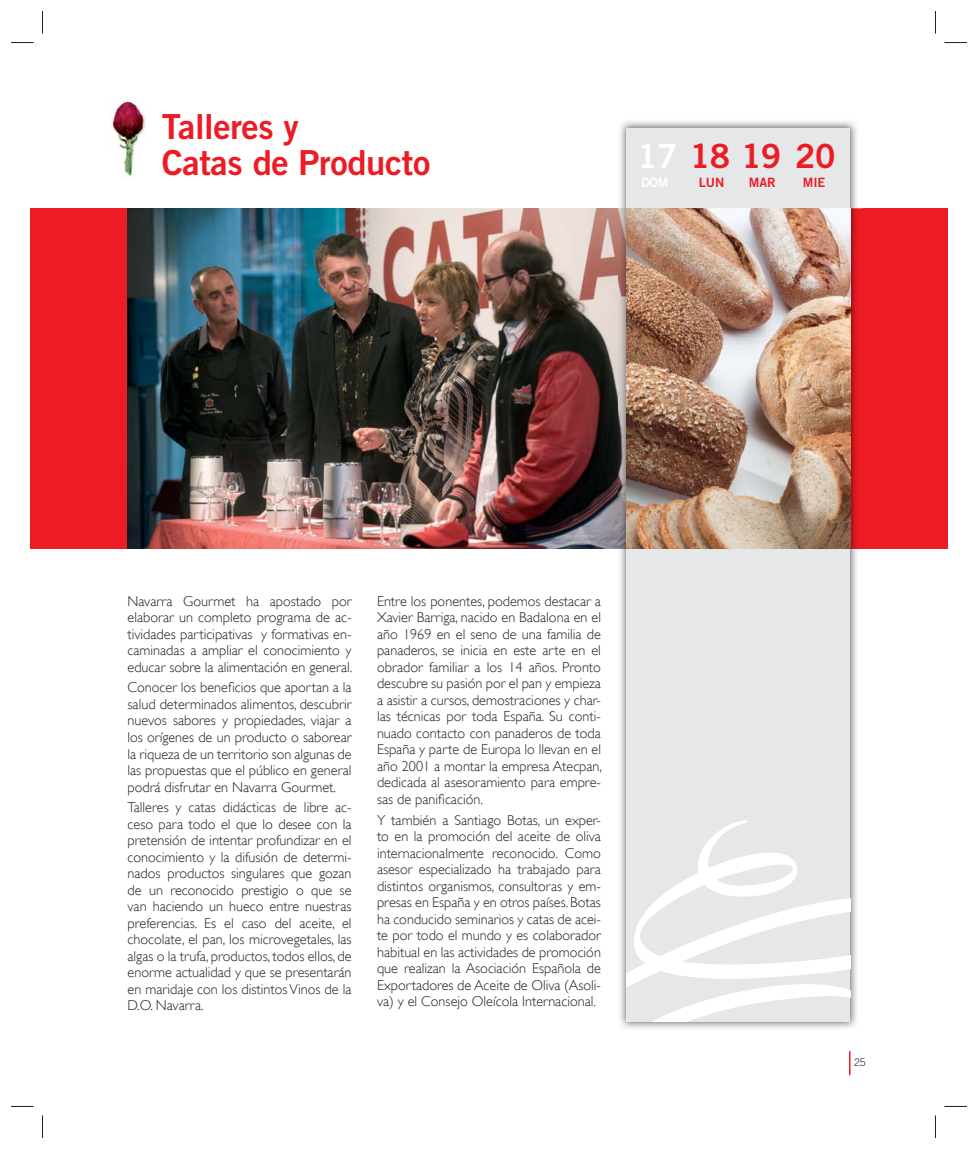
<style>
.page{position:relative;width:978px;height:1149px;background:#fff}
.page>*{position:absolute;margin:0;border:0;box-sizing:border-box;transform-origin:0 0}
.t1{font:34.5px/36px "Trade Gothic Bold Two";letter-spacing:-.01em;color:#ed1c24}
.t2{font:33.3px "Trade Gothic Bold Two";letter-spacing:-.01em;color:#ed1c24}
.t3{font:300 14.25px/16.5px "Gill Sans";color:#231f20;text-align:justify}
.t4{font:12.9px "Trade Gothic Bold Two";letter-spacing:-.01em;color:#ed1c24}
.t5{font:12.9px "Trade Gothic Bold Two";color:#fff}
.t6{font:300 10.5px "Trade Gothic";color:#231f20}
.s1{color:#fff}
</style>
<div class="page">
<div style="left:43px;top:208px;width:905px;height:340px;background:#ed1c24"></div>
<img style="left:128px;top:208px;width:729px;height:340px">
<div style="left:30px;top:208px;width:13px;height:341px;background:#ed1c24"></div>
<img style="left:620px;top:121px;width:243px;height:89px">
<img style="left:618px;top:495px;width:245px;height:534px">
<img style="left:618px;top:208px;width:8px;height:340px">
<div style="left:626px;top:128px;width:224px;height:893px;background:#e6e7e8"></div>
<svg style="left:626px;top:820px;width:224px;height:201px"></svg>
<img style="left:111px;top:101px;width:35px;height:76px">
<img style="left:626px;top:208px;width:224px;height:340px">
<svg style="left:849px;top:1051px;width:1px;height:23px"></svg>
<svg style="left:11px;top:42px;width:23px;height:1px"></svg>
<svg style="left:944px;top:42px;width:23px;height:1px"></svg>
<svg style="left:11px;top:1105px;width:22px;height:1px"></svg>
<svg style="left:945px;top:1105px;width:22px;height:1px"></svg>
<svg style="left:42px;top:11px;width:1px;height:23px"></svg>
<svg style="left:42px;top:1115px;width:1px;height:22px"></svg>
<svg style="left:935px;top:11px;width:1px;height:23px"></svg>
<svg style="left:935px;top:1115px;width:1px;height:22px"></svg>
<h1 class="t1" style="left:162px;top:111px;width:270px">Talleres y<br>Catas de Producto</h1>
<h2 class="t2" style="left:637px;top:144px;width:200px"><span class="s1">17</span> 18 19 20</h2>
<p class="t5" style="left:641px;top:178px;width:29px">DOM</p>
<p class="t4" style="left:699px;top:178px;width:27px">LUN</p>
<p class="t4" style="left:749px;top:178px;width:28px">MAR</p>
<p class="t4" style="left:803px;top:178px;width:24px">MIE</p>
<p class="t3" style="left:128px;top:592px;width:226px">Navarra Gourmet ha apostado por elaborar un completo programa de ac&shy;tividades participativas y formativas en&shy;caminadas a ampliar el conocimiento y educar sobre la alimentación en general.</p>
<p class="t3" style="left:128px;top:679px;width:225px">Conocer los beneficios que aportan a la salud determinados alimentos, descubrir nuevos sabores y propiedades, viajar a los orígenes de un producto o saborear la riqueza de un territorio son algunas de las propuestas que el público en general podrá disfrutar en Navarra Gourmet.</p>
<p class="t3" style="left:128px;top:799px;width:225px">Talleres y catas didácticas de libre ac&shy;ceso para todo el que lo desee con la pretensión de intentar profundizar en el conocimiento y la difusión de determi&shy;nados productos singulares que gozan de un reconocido prestigio o que se van haciendo un hueco entre nuestras preferencias. Es el caso del aceite, el chocolate, el pan, los microvegetales, las algas o la trufa, productos, todos ellos, de enorme actualidad y que se presentarán en maridaje con los distintos Vinos de la D.O. Navarra.</p>
<p class="t3" style="left:377px;top:592px;width:227px">Entre los ponentes, podemos destacar a Xavier Barriga, nacido en Badalona en el año 1969 en el seno de una familia de panaderos, se inicia en este arte en el obrador familiar a los 14 años. Pronto descubre su pasión por el pan y empieza a asistir a cursos, demostraciones y char&shy;las técnicas por toda España. Su conti&shy;nuado contacto con panaderos de toda España y parte de Europa lo llevan en el año 2001 a montar la empresa Atecpan, dedicada al asesoramiento para empre&shy;sas de panificación.</p>
<p class="t3" style="left:377px;top:811px;width:225px">Y también a Santiago Botas, un exper&shy;to en la promoción del aceite de oliva internacionalmente reconocido. Como asesor especializado ha trabajado para distintos organismos, consultoras y em&shy;presas en España y en otros países. Botas ha conducido seminarios y catas de acei&shy;te por todo el mundo y es colaborador habitual en las actividades de promoción que realizan la Asociación Española de Exportadores de Aceite de Oliva (Asoli&shy;va) y el Consejo Oleícola Internacional.</p>
<p class="t6" style="left:854px;top:1058px;width:13px">25</p>
</div>
